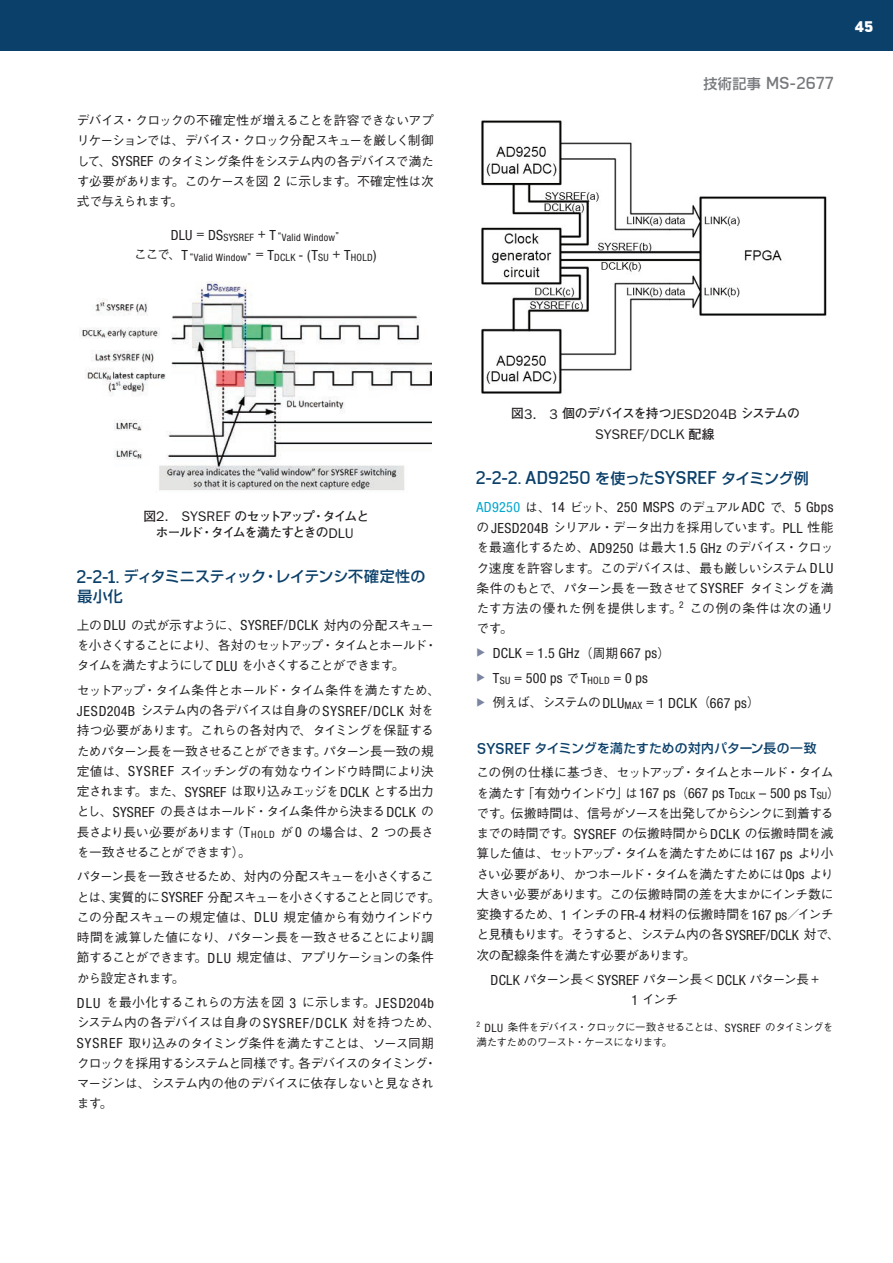
<style>
.page{position:relative;width:893px;height:1263px;background:#fff}
.page>*{position:absolute;margin:0;border:0;box-sizing:border-box;transform-origin:0 0}
.t1{font:500 18px "Azbuka Std";letter-spacing:.015em;color:#0b406a}
.t2{font:500 16.95px "Azbuka Std";letter-spacing:.025em;color:#76787b}
.t3{font:500 15px/19.5px "Shin Go Pro";letter-spacing:-.015em;color:#0b406a}
.t4{font:900 15px "Azbuka Std";color:#fff}
.t5{font:condensed 14.1px/24.8px "Helvetica Neue LT Std";letter-spacing:.02em;color:#231f20}
.t6{font:condensed 14.1px "Helvetica Neue LT Std";color:#231f20}
.t7{font:condensed 14.1px "Helvetica Neue LT Std";letter-spacing:.06em;color:#231f20}
.t8{font:14.1px "ITC Franklin Gothic Std";letter-spacing:.01em;color:#231f20}
.t9{font:500 12.75px/20.2px "Gothic BBB Pro";letter-spacing:-.055em;color:#231f20;text-align:justify}
.t10{font:500 12.75px/20.2px "Gothic BBB Pro";letter-spacing:-.085em;color:#231f20}
.t11{font:700 12.75px/16.5px "Futo Go B101 Pro";letter-spacing:-.085em;color:#231f20;text-align:center}
.t12{font:500 12.75px/20.2px "Gothic BBB Pro";letter-spacing:-.09em;color:#231f20;text-align:center}
.t13{font:500 12.75px "Shin Go Pro";letter-spacing:.015em;color:#0b406a}
.t14{font:500 10.5px/15px "Gothic BBB Pro";letter-spacing:-.06em;color:#231f20}
.t15{font:condensed 10.2px/20.2px "Helvetica Neue LT Std";letter-spacing:.025em;color:#231f20;text-align:center}
.s1{font-family:"Helvetica Neue LT Std";font-weight:400;font-stretch:condensed;font-size:14.1px}
.s2{font-size:14.1px}
.s3{font-family:"Gothic BBB Pro";font-weight:500;font-stretch:normal;font-size:9.15px}
.s4{font-family:"Shin Go Pro";font-size:14.1px}
.s5{font-family:"ITC Franklin Gothic Std";font-weight:400;font-size:14.1px}
.s6{font-family:"Azbuka Std";font-size:18px}
.s7{font-family:"Gothic BBB Pro";font-weight:500;font-stretch:normal;font-size:12.75px}
.s8{font-family:"Futo Go B101 Pro";font-weight:700;font-size:12.75px}
.s9{font-family:"Shin Go Pro";font-size:15px}
.s10{color:#00a6cf}
.s11{font-size:10.2px}
.s12{font-family:"Azbuka Std";font-size:15.3px}
.s13{font-family:"Helvetica Neue LT Std";font-weight:400;font-stretch:condensed;font-size:11.55px}
</style>
<div class="page">
<div style="left:0;top:0;width:893px;height:51px;background:#0b406a"></div>
<img style="left:79px;top:281px;width:352px;height:210px">
<img style="left:481px;top:120px;width:346px;height:274px">
<p class="t9" style="left:77px;top:109px;width:359px">デバイス・クロックの不確定性が増えることを許容できないアプリケーションでは、デバイス・クロック分配スキューを厳しく制御して、<span class="s1">SYSREF</span> のタイミング条件をシステム内の各デバイスで満たす必要があります。このケースを図 <span class="s1">2</span> に示します。不確定性は次式で与えられます。</p>
<p class="t15" style="left:134px;top:227px;width:244px"><span class="s2">DLU</span> <sup>=</sup> <span class="s2">DS</span>SYSREF <sup>+</sup> <span class="s2">T</span><span class="s3">“</span>Valid Window<span class="s3">”<br></span><sup>ここで、</sup><span class="s2">T</span><span class="s3">“</span>Valid Window<span class="s3">”</span><sup>=</sup> <span class="s2">T</span>DCLK <span class="s2">- (T</span>SU <sup>+</sup> <span class="s2">T</span>HOLD<span class="s2">)</span></p>
<h2 class="t2" style="left:703px;top:73px;width:132px"><span class="s4">技術記事</span> MS-2677</h2>
<p class="t4" style="left:855px;top:17px;width:19px">45</p>
<p class="t11" style="left:143px;top:506px;width:227px">図<span class="s5">2. SYSREF</span> のセットアップ・タイムとホールド・タイムを満たすときの<span class="s5">DLU</span></p>
<p class="t3" style="left:76px;top:565px;width:351px"><span class="s6">2-2-1.</span> ディタミニスティック・レイテンシ不確定性の最小化</p>
<p class="t10" style="left:77px;top:613px;width:362px">上の<span class="s1">DLU</span> の式が示すように、<span class="s1">SYSREF/DCLK</span> 対内の分配スキューを小さくすることにより、各対のセットアップ・タイムとホールド・タイムを満たすようにして <span class="s1">DLU</span> を小さくすることができます。</p>
<p class="t9" style="left:77px;top:678px;width:365px">セットアップ・タイム条件とホールド・タイム条件を満たすため、</p>
<p class="t7" style="left:77px;top:702px;width:359px">JESD204B <span class="s7">システム内の各デバイスは自身の</span>SYSREF/DCLK <span class="s7">対を</span></p>
<p class="t9" style="left:77px;top:719px;width:359px">持つ必要があります。これらの各対内で、タイミングを保証するためパターン長を一致させることができます。パターン長一致の規定値は、<span class="s1">SYSREF</span> スイッチングの有効なウインドウ時間により決定されます。また、<span class="s1">SYSREF</span> は取り込みエッジを<span class="s1">DCLK</span> とする出力とし、<span class="s1">SYSREF</span> の長さはホールド・タイム条件から決まる<span class="s1">DCLK</span> の長さより長い必要があります（<span class="s1">T</span><sub>HOLD</sub> が<span class="s1">0</span> の場合は、<span class="s1">2</span> つの長さを一致させることができます）。</p>
<p class="t9" style="left:77px;top:865px;width:365px;text-align:left">パターン長を一致させるため、対内の分配スキューを小さくすることは、実質的に <span class="s1">SYSREF</span> 分配スキューを小さくすることと同じです。この分配スキューの規定値は、<span class="s1">DLU</span> 規定値から有効ウインドウ時間を減算した値になり、パターン長を一致させることにより調節することができます。<span class="s1">DLU</span> 規定値は、アプリケーションの条件から設定されます。</p>
<p class="t9" style="left:77px;top:991px;width:365px;text-align:left"><span class="s1">DLU</span> を最小化するこれらの方法を図 <span class="s1">3</span> に示します。<span class="s1">JESD204b</span>システム内の各デバイスは自身の<span class="s1">SYSREF/DCLK</span> 対を持つため、<br><span class="s1">SYSREF</span> 取り込みのタイミング条件を満たすことは、ソース同期クロックを採用するシステムと同様です。各デバイスのタイミング・マージンは、システム内の他のデバイスに依存しないと見なされます。</p>
<p class="t11" style="left:511px;top:404px;width:290px">図<span class="s5">3. 3</span> 個のデバイスを持つ<span class="s5">JESD204B</span> システムの</p>
<p class="t8" style="left:595px;top:426px;width:121px">SYSREF/DCLK <span class="s8">配線</span></p>
<h1 class="t1" style="left:476px;top:467px;width:334px">2-2-2. AD9250 <span class="s9">を使った</span>SYSREF <span class="s9">タイミング例</span></h1>
<p class="t5" style="left:476px;top:495px;width:358px"><span class="s10">AD9250</span> <span class="s7">は、</span>14 <span class="s7">ビット、</span>250 MSPS <span class="s7">のデュアル</span>ADC <span class="s7">で、</span>5 Gbps</p>
<p class="t9" style="left:476px;top:516px;width:359px">の <span class="s1">JESD204B</span> シリアル・データ出力を採用しています。<span class="s1">PLL</span> 性能を最適化するため、<span class="s1">AD9250</span> は最大<span class="s1">1.5 GHz</span> のデバイス・クロック速度を許容します。このデバイスは、最も厳しいシステム <span class="s1">DLU</span>条件のもとで、パターン長を一致させて <span class="s1">SYSREF</span> タイミングを満たす方法の優れた例を提供します。<sup>2</sup> この例の条件は次の通リです。</p>
<p class="t5" style="left:493px;top:641px;width:268px">DCLK <span class="s7">=</span> 1.5 GHz<span class="s7">（周期</span>667 ps<span class="s7">）<br></span>T<span class="s11">SU</span> <span class="s7">=</span> 500 ps <span class="s7">で</span>T<span class="s11">HOLD</span> <span class="s7">=</span> 0 ps<br><span class="s7">例えば、システムの</span>DLU<span class="s11">MAX</span> <span class="s7">=</span> 1 DCLK<span class="s7">（</span>667 ps<span class="s7">）</span></p>
<p class="t13" style="left:477px;top:738px;width:341px"><span class="s12">SYSREF</span> タイミングを満たすための対内パターン長の一致</p>
<p class="t9" style="left:476px;top:761px;width:358px">この例の仕様に基づき、セットアップ・タイムとホールド・タイム</p>
<p class="t6" style="left:476px;top:785px;width:365px"><span class="s7">を満たす「有効ウインドウ」は</span>167 ps<span class="s7">（</span>667 ps T<span class="s11">DCLK</span> – 500 ps T<span class="s11">SU</span><span class="s7">）</span></p>
<p class="t9" style="left:476px;top:801px;width:365px;text-align:left">です。伝搬時間は、信号がソースを出発してからシンクに到着するまでの時間です。<span class="s1">SYSREF</span> の伝搬時間から<span class="s1">DCLK</span> の伝搬時間を減算した値は、セットアップ・タイムを満たすためには <span class="s1">167 ps</span> より小さい必要があり、かつホールド・タイムを満たすためには <span class="s1">0ps</span> より大きい必要があります。この伝搬時間の差を大まかにインチ数に変換するため、<span class="s1">1</span> インチの<span class="s1">FR-4</span> 材料の伝搬時間を<span class="s1">167 ps</span>／インチと見積もります。そうすると、システム内の各<span class="s1">SYSREF/DCLK</span> 対で、次の配線条件を満たす必要があります。</p>
<p class="t12" style="left:491px;top:967px;width:330px"><span class="s1">DCLK</span> パターン長 &lt; <span class="s1">SYSREF</span> パターン長 &lt; <span class="s1">DCLK</span> パターン長 +<br><span class="s1">1</span> インチ</p>
<p class="t14" style="left:476px;top:1018px;width:358px"><sup>2</sup> <span class="s13">DLU</span> 条件をデバイス・クロックに一致させることは、<span class="s13">SYSREF</span> のタイミングを満たすためのワースト・ケースになります。</p>
</div>
